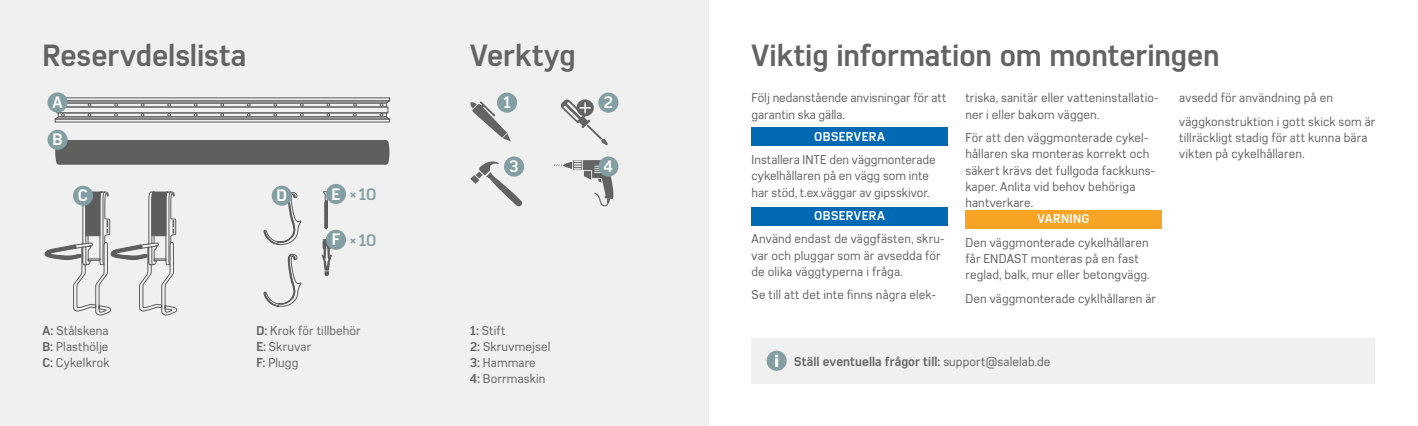
<style>
.page{position:relative;width:1418px;height:426px;background:#fff}
.page>*{position:absolute;margin:0;border:0;box-sizing:border-box;transform-origin:0 0}
.t1{font:700 30px "Azbuka Pro";letter-spacing:-.005em;color:#646363}
.t2{font:700 16.25px "Azbuka Pro";color:#fff}
.t3{font:700 16.25px "Azbuka Pro";color:#849fa3}
.t4{font:12.5px/16.2px "Azbuka Pro";letter-spacing:.01em;color:#646363}
.t5{font:700 12.5px "Azbuka Pro";letter-spacing:.01em;color:#646363}
.t6{font:700 12.5px "Azbuka Pro";letter-spacing:.03em;color:#fff}
.s1{font-weight:700}
.s2{font-weight:400}
</style>
<div class="page">
<div style="left:0;top:0;width:709px;height:425px;background:#f0f0f0"></div>
<svg style="left:470px;top:161px;width:52px;height:45px"></svg>
<svg style="left:553px;top:160px;width:61px;height:46px"></svg>
<svg style="left:470px;top:101px;width:41px;height:40px"></svg>
<svg style="left:560px;top:99px;width:48px;height:46px"></svg>
<div style="left:497px;top:92px;width:20px;height:20px;background:#849fa3;border-radius:50%"></div>
<div style="left:598px;top:92px;width:20px;height:20px;background:#849fa3;border-radius:50%"></div>
<div style="left:598px;top:156px;width:20px;height:20px;background:#849fa3;border-radius:50%"></div>
<div style="left:504px;top:156px;width:20px;height:20px;background:#849fa3;border-radius:50%"></div>
<div style="left:55px;top:140px;width:335px;height:24px;background:#5e5e5d"></div>
<div style="left:55px;top:97px;width:335px;height:4px;border:1px solid #646363"></div>
<div style="left:57px;top:106px;width:331px;height:7px;border:1px solid #646363"></div>
<svg style="left:67px;top:100px;width:323px;height:6px"></svg>
<div style="left:55px;top:119px;width:335px;height:3px;border:1px solid #646363"></div>
<div style="left:58px;top:112px;width:329px;height:5px;border:1px solid #646363"></div>
<svg style="left:54px;top:113px;width:336px;height:6px"></svg>
<svg style="left:264px;top:253px;width:38px;height:53px"></svg>
<svg style="left:264px;top:189px;width:38px;height:56px"></svg>
<svg style="left:44px;top:191px;width:133px;height:124px"></svg>
<svg style="left:321px;top:239px;width:11px;height:37px"></svg>
<svg style="left:323px;top:191px;width:5px;height:38px"></svg>
<div style="left:47px;top:92px;width:21px;height:20px;background:#849fa3;border-radius:50%"></div>
<div style="left:47px;top:130px;width:21px;height:20px;background:#849fa3;border-radius:50%"></div>
<div style="left:73px;top:185px;width:20px;height:20px;background:#849fa3;border-radius:50%"></div>
<div style="left:272px;top:185px;width:20px;height:20px;background:#849fa3;border-radius:50%"></div>
<div style="left:326px;top:184px;width:20px;height:20px;background:#849fa3;border-radius:50%"></div>
<div style="left:326px;top:229px;width:20px;height:20px;background:#849fa3;border-radius:50%"></div>
<div style="left:751px;top:337px;width:624px;height:46px;background:#f0f0f0"></div>
<div style="left:751px;top:127px;width:196px;height:19px;background:#0069b4"></div>
<div style="left:751px;top:206px;width:196px;height:19px;background:#0069b4"></div>
<div style="left:965px;top:210px;width:196px;height:18px;background:#f7a324"></div>
<div style="left:766px;top:350px;width:20px;height:20px;background:#849fa3;border-radius:50%"></div>
<svg style="left:775px;top:354px;width:3px;height:12px"></svg>
<h1 class="t1" style="left:43px;top:37px;width:205px">Reservdelslista</h1>
<h1 class="t1" style="left:470px;top:37px;width:107px">Verktyg</h1>
<h1 class="t1" style="left:751px;top:37px;width:469px">Viktig information om monteringen</h1>
<h2 class="t2" style="left:52px;top:92px;width:12px">A</h2>
<h2 class="t2" style="left:52px;top:129px;width:12px">B</h2>
<h2 class="t2" style="left:78px;top:185px;width:12px">C</h2>
<h2 class="t2" style="left:276px;top:185px;width:12px">D</h2>
<h2 class="t2" style="left:331px;top:184px;width:10px">E</h2>
<h2 class="t2" style="left:332px;top:229px;width:10px">F</h2>
<h2 class="t3" style="left:349px;top:184px;width:28px">×10</h2>
<h2 class="t3" style="left:349px;top:230px;width:28px">×10</h2>
<h2 class="t2" style="left:503px;top:92px;width:9px">1</h2>
<h2 class="t2" style="left:604px;top:92px;width:10px">2</h2>
<h2 class="t2" style="left:509px;top:156px;width:10px">3</h2>
<h2 class="t2" style="left:604px;top:156px;width:10px">4</h2>
<p class="t4" style="left:43px;top:322px;width:68px;text-align:justify"><span class="s1">A:</span> Stålskena <span class="s1">B:</span> Plasthölje <span class="s1">C:</span> Cykelkrok</p>
<p class="t4" style="left:256px;top:322px;width:106px"><span class="s1">D:</span> Krok för tillbehör<br><span class="s1">E:</span> Skruvar<br><span class="s1">F:</span> Plugg</p>
<p class="t4" style="left:470px;top:322px;width:82px"><span class="s1">1:</span> Stift<br><span class="s1">2:</span> Skruvmejsel<br><span class="s1">3:</span> Hammare<br><span class="s1">4:</span> Borrmaskin</p>
<p class="t4" style="left:751px;top:90px;width:196px">Följ nedanstående anvisningar för att garantin ska gälla.</p>
<p class="t6" style="left:814px;top:128px;width:72px">OBSERVERA</p>
<p class="t4" style="left:751px;top:151px;width:186px">Installera INTE den väggmonterade cykelhållaren på en vägg som inte har stöd, t.ex.väggar av gipsskivor.</p>
<p class="t6" style="left:814px;top:208px;width:72px">OBSERVERA</p>
<p class="t4" style="left:751px;top:231px;width:195px">Använd endast de väggfästen, skru&shy;var och pluggar som är avsedda för de olika väggtyperna i fråga.</p>
<p class="t4" style="left:751px;top:286px;width:186px">Se till att det inte finns några elek-</p>
<p class="t4" style="left:965px;top:90px;width:195px">triska, sanitär eller vatteninstallatio&shy;ner i eller bakom väggen.</p>
<p class="t4" style="left:965px;top:129px;width:191px">För att den väggmonterade cykel&shy;hållaren ska monteras korrekt och säkert krävs det fullgoda fackkuns&shy;kaper. Anlita vid behov behöriga hantverkare.</p>
<p class="t6" style="left:1037px;top:211px;width:53px">VARNING</p>
<p class="t4" style="left:965px;top:234px;width:185px">Den väggmonterade cykelhållaren får ENDAST monteras på en fast reglad, balk, mur eller betongvägg.</p>
<p class="t4" style="left:965px;top:290px;width:192px">Den väggmonterade cyklhållaren är</p>
<p class="t5" style="left:794px;top:353px;width:258px">Ställ eventuella frågor till: <span class="s2">support@salelab.de</span></p>
<p class="t4" style="left:1179px;top:86px;width:198px;line-height:23.4px">avsedd för användning på en väggkonstruktion i gott skick som är</p>
<p class="t4" style="left:1179px;top:129px;width:190px">tillräckligt stadig för att kunna bära vikten på cykelhållaren.</p>
</div>
